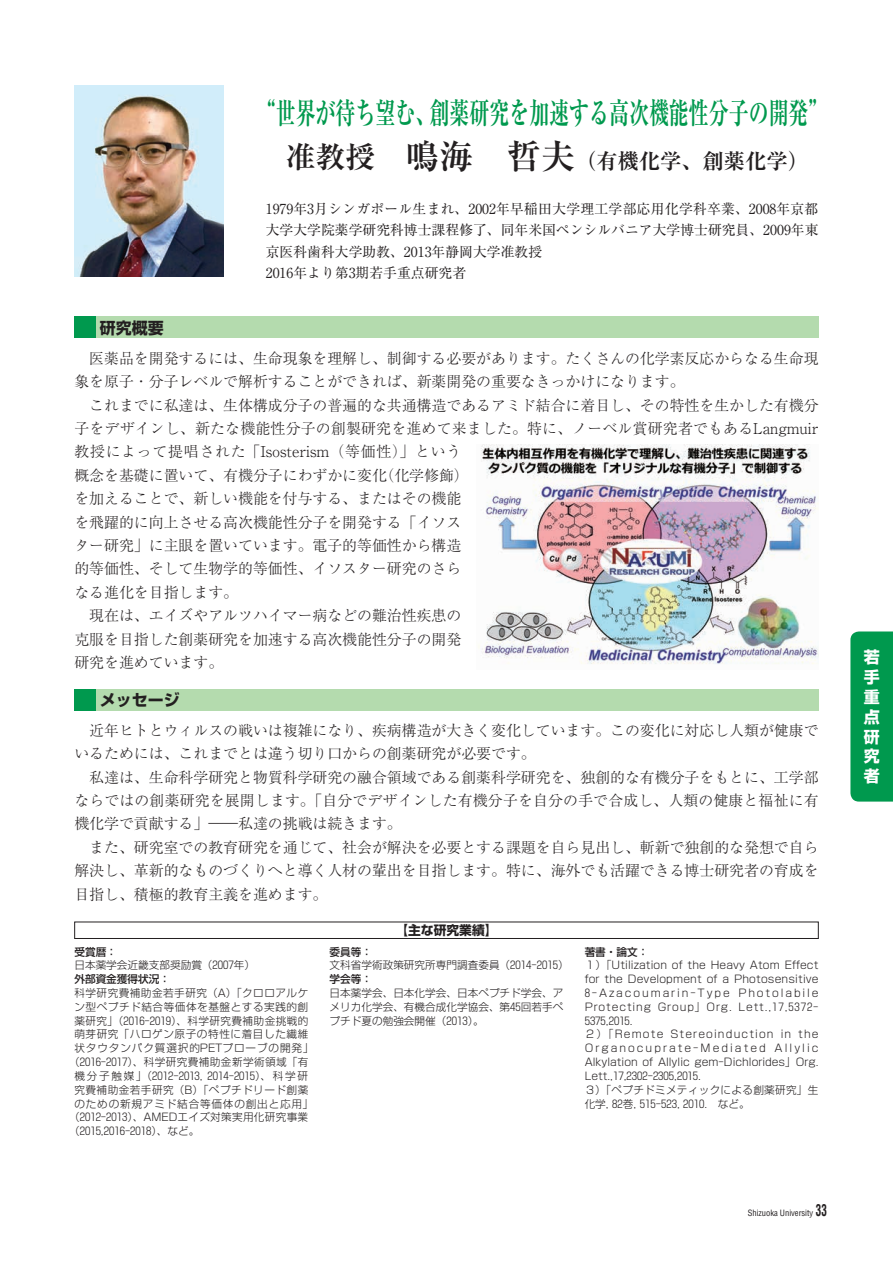
<style>
.page{position:relative;width:893px;height:1263px;background:#fff}
.page>*{position:absolute;margin:0;border:0;box-sizing:border-box;transform-origin:0 0}
.t1{font:700 29.7px "Ryumin Pro";color:#00994e;scale:.67 1}
.t2{font:700 21.3px "Ryumin Pro";color:#231f20}
.t3{font:700 15.9px "Shin Go Pro";color:#231f20}
.t4{font:700 15.9px/20px "Shin Go Pro";color:#fff;text-align:justify}
.t5{font:300 14.85px/23.4px "Ryumin Pro";color:#231f20}
.t6{font:300 14.85px "Ryumin Pro";letter-spacing:.05em;color:#231f20}
.t7{font:13.8px/21.3px "Ryumin Pro";color:#231f20}
.t8{font:700 12.75px "Shin Go Pro";color:#231f20}
.t9{font:300 10.65px/13.8px "Shin Go Pro";letter-spacing:.035em;color:#231f20;text-align:justify}
.t10{font:300 10.65px "Shin Go Pro";color:#231f20}
.t11{font:300 10.65px "Shin Go Pro";letter-spacing:.16em;color:#231f20}
.t12{font:500 10.65px "Shin Go Pro";color:#231f20}
.t13{font:300 10.65px "Shin Go Pro";letter-spacing:.08em;color:#231f20}
.t14{font:300 10.65px "Shin Go Pro";letter-spacing:.055em;color:#231f20}
.t15{font:300 10.65px "Shin Go Pro";letter-spacing:.075em;color:#231f20}
.t16{font:condensed 8.55px "Helvetica";letter-spacing:-.005em;color:#231f20}
.s1{font-size:29.7px}
.s2{font-size:34.05px}
.s3{font-weight:700;font-size:15.9px}
</style>
<div class="page">
<img style="left:74px;top:85px;width:149px;height:191px">
<img style="left:478px;top:445px;width:341px;height:219px">
<div style="left:74px;top:922px;width:745px;height:17px;border:1px solid #231f20"></div>
<div style="left:850px;top:631px;width:43px;height:170px;background:#00994e"></div>
<div style="left:74px;top:689px;width:745px;height:21px;background:#b4dbae"></div>
<div style="left:74px;top:317px;width:745px;height:21px;background:#b4dbae"></div>
<div style="left:74px;top:317px;width:22px;height:21px;background:#00994e"></div>
<div style="left:74px;top:689px;width:22px;height:21px;background:#00994e"></div>
<h1 class="t1" style="left:256px;top:89px;width:856px">“世界が待ち望む、創薬研究を加速する高次機能性分子の開発”</h1>
<h2 class="t2" style="left:286px;top:144px;width:524px"><span class="s1">准教授　</span><span class="s2">鳴海　哲夫</span>（有機化学、創薬化学）</h2>
<p class="t3" style="left:100px;top:315px;width:65px">研究概要</p>
<p class="t7" style="left:266px;top:197px;width:554px">1979年3月シンガポール生まれ、2002年早稲田大学理工学部応用化学科卒業、2008年京都大学大学院薬学研究科博士課程修了、同年米国ペンシルバニア大学博士研究員、2009年東京医科歯科大学助教、2013年静岡大学准教授<br>2016年より第3期若手重点研究者</p>
<p class="t5" style="left:74px;top:345px;width:746px;text-indent:15px">医薬品を開発するには、生命現象を理解し、制御する必要があります。たくさんの化学素反応からなる生命現象を原子・分子レベルで解析することができれば、新薬開発の重要なきっかけになります。</p>
<p class="t5" style="left:89px;top:392px;width:731px">これまでに私達は、生体構成分子の普遍的な共通構造であるアミド結合に着目し、その特性を生かした有機分</p>
<p class="t5" style="left:74px;top:416px;width:745px">子をデザインし、新たな機能性分子の創製研究を進めて来ました。特に、ノーベル賞研究者でもあるLangmuir</p>
<p class="t6" style="left:74px;top:440px;width:388px">教授によって提唱された「Isosterism（等価性）」という</p>
<p class="t5" style="left:74px;top:462px;width:396px">概念を基礎に置いて、有機分子にわずかに変化（化学修飾）</p>
<p class="t5" style="left:74px;top:486px;width:388px">を加えることで、新しい機能を付与する、またはその機能</p>
<p class="t5" style="left:74px;top:509px;width:388px">を飛躍的に向上させる高次機能性分子を開発する「イソス</p>
<p class="t5" style="left:74px;top:532px;width:388px">ター研究」に主眼を置いています。電子的等価性から構造</p>
<p class="t5" style="left:74px;top:556px;width:388px">的等価性、そして生物学的等価性、イソスター研究のさら</p>
<p class="t5" style="left:74px;top:579px;width:165px">なる進化を目指します。</p>
<p class="t5" style="left:89px;top:603px;width:374px">現在は、エイズやアルツハイマー病などの難治性疾患の</p>
<p class="t5" style="left:74px;top:626px;width:388px">克服を目指した創薬研究を加速する高次機能性分子の開発</p>
<p class="t5" style="left:74px;top:649px;width:150px">研究を進めています。</p>
<p class="t3" style="left:100px;top:687px;width:81px">メッセージ</p>
<p class="t5" style="left:74px;top:717px;width:746px;text-indent:15px">近年ヒトとウィルスの戦いは複雑になり、疾病構造が大きく変化しています。この変化に対応し人類が健康でいるためには、これまでとは違う切り口からの創薬研究が必要です。</p>
<p class="t5" style="left:74px;top:764px;width:746px;text-align:justify;text-indent:15px">私達は、生命科学研究と物質科学研究の融合領域である創薬科学研究を、独創的な有機分子をもとに、工学部ならではの創薬研究を展開します。「自分でデザインした有機分子を自分の手で合成し、人類の健康と福祉に有機化学で貢献する」――私達の挑戦は続きます。</p>
<p class="t5" style="left:74px;top:834px;width:746px;text-align:justify;text-indent:15px">また、研究室での教育研究を通じて、社会が解決を必要とする課題を自ら見出し、斬新で独創的な発想で自ら解決し、革新的なものづくりへと導く人材の輩出を目指します。特に、海外でも活躍できる博士研究者の育成を目指し、積極的教育主義を進めます。</p>
<p class="t12" style="left:74px;top:943px;width:44px">受賞暦：</p>
<p class="t10" style="left:74px;top:956px;width:182px">日本薬学会近畿支部奨励賞（2007年）</p>
<p class="t12" style="left:74px;top:970px;width:97px">外部資金獲得状況：</p>
<p class="t9" style="left:74px;top:985px;width:235px">科学研究費補助金若手研究（A）「クロロアルケ</p>
<p class="t9" style="left:74px;top:998px;width:235px">ン型ペプチド結合等価体を基盤とする実践的創</p>
<p class="t9" style="left:74px;top:1012px;width:235px">薬研究」（2016-2019）、科学研究費補助金挑戦的</p>
<p class="t14" style="left:74px;top:1026px;width:235px">萌芽研究「ハロゲン原子の特性に着目した繊維</p>
<p class="t13" style="left:74px;top:1039px;width:241px">状タウタンパク質選択的PETプローブの開発」</p>
<p class="t9" style="left:69px;top:1054px;width:241px">（2016-2017）、科学研究費補助金新学術領域「有</p>
<p class="t11" style="left:74px;top:1067px;width:235px">機分子触媒」（2012-2013, 2014-2015）、科学研</p>
<p class="t9" style="left:74px;top:1081px;width:235px">究費補助金若手研究（B）「ペプチドリード創薬</p>
<p class="t15" style="left:74px;top:1095px;width:241px">のための新規アミド結合等価体の創出と応用」</p>
<p class="t9" style="left:69px;top:1109px;width:241px">（2012-2013）、AMEDエイズ対策実用化研究事業</p>
<p class="t9" style="left:69px;top:1123px;width:132px">（2015,2016-2018）、など。</p>
<p class="t8" style="left:395px;top:920px;width:104px">【主な研究業績】</p>
<p class="t12" style="left:330px;top:943px;width:44px">委員等：</p>
<p class="t10" style="left:330px;top:956px;width:241px">文科省学術政策研究所専門調査委員（2014-2015）</p>
<p class="t12" style="left:330px;top:970px;width:44px">学会等：</p>
<p class="t9" style="left:330px;top:985px;width:235px">日本薬学会、日本化学会、日本ペプチド学会、アメリカ化学会、有機合成化学協会、第45回若手ペプチド夏の勉強会開催（2013）。</p>
<p class="t12" style="left:585px;top:943px;width:65px">著書・論文：</p>
<p class="t9" style="left:585px;top:957px;width:235px;text-align:left">１）「Utilization of the Heavy Atom Effect for the Development of a Photosensitive 8-Azacoumarin-Type Photolabile Protecting Group」Org. Lett.,17,5372- 5375,2015.<br>２）「Remote Stereoinduction in the Organocuprate-Mediated Allylic Alkylation of Allylic gem-Dichlorides」Org.<br>Lett.,17,2302-2305,2015.<br>３）「ペプチドミメティックによる創薬研究」生化学, 82巻, 515-523, 2010.　など。</p>
<p class="t16" style="left:748px;top:1208px;width:81px">Shizuoka University <span class="s3">33</span></p>
<p class="t4" style="left:864px;top:645px;width:17px">若手重点研究者</p>
</div>
